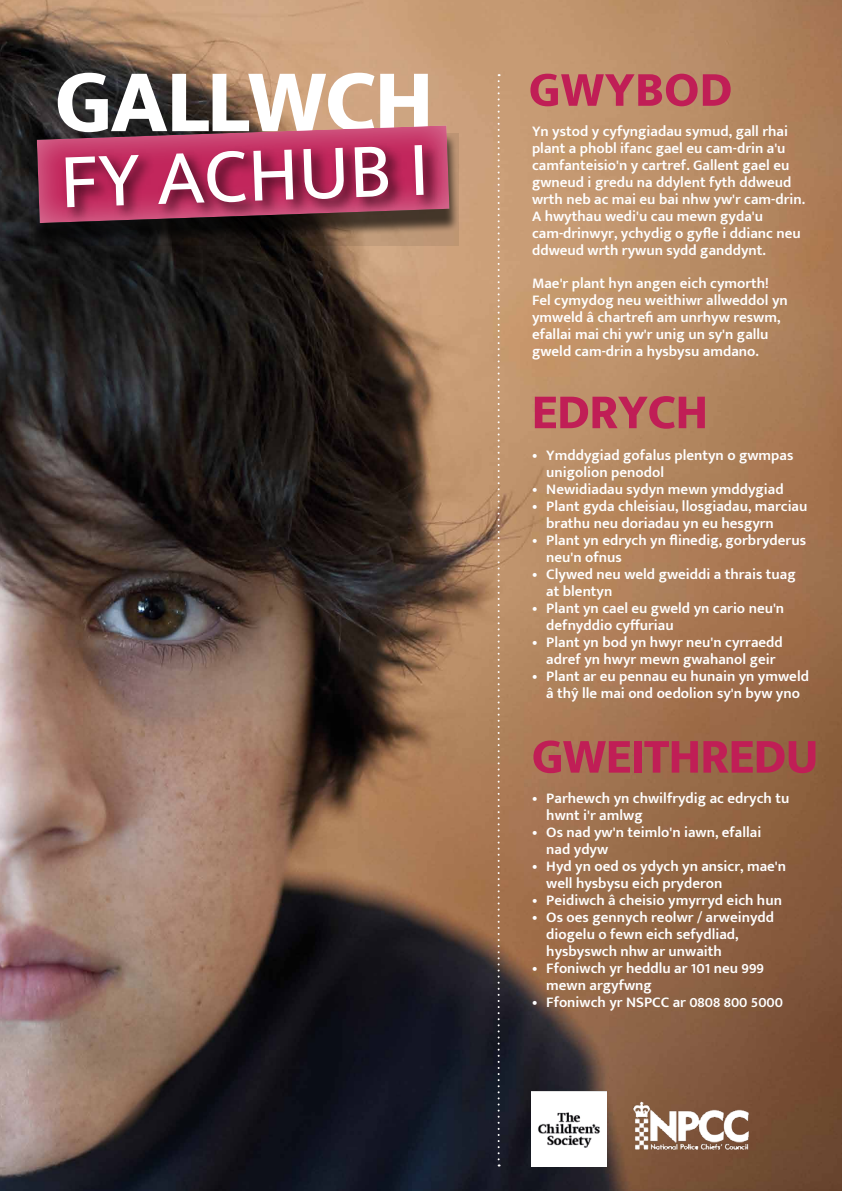
<style>
.page{position:relative;width:842px;height:1191px;background:#fff}
.page>*{position:absolute;margin:0;border:0;box-sizing:border-box;transform-origin:0 0}
.t1{font:800 91px "Mukta Mahee";letter-spacing:-.03em;color:#fff}
.t2{font:79px "Mukta Mahee";color:#fff}
.t3{font:800 50px "Mukta Mahee";letter-spacing:-.02em;color:#c01e56}
.t4{font:600 15px/17px "Mukta Mahee";color:#fff}
</style>
<div class="page">
<img style="left:0;top:0;width:842px;height:1191px">
<svg style="left:32px;top:133px;width:427px;height:113px"></svg>
<svg style="left:36px;top:125px;width:14px;height:99px"></svg>
<img style="left:50px;top:122px;width:407px;height:246px">
<svg style="left:498px;top:74px;width:2px;height:1092px;background:#b1957e"></svg>
<img style="left:531px;top:1091px;width:75px;height:75px">
<img style="left:629px;top:1091px;width:127px;height:75px">
<h1 class="t1" style="left:54px;top:46px;width:680px">GALLWCH <sup>GWYBOD</sup></h1>
<p class="t4" style="left:532px;top:123px;width:275px">Yn ystod y cyfyngiadau symud, gall rhai plant a phobl ifanc gael eu cam-drin a'u camfanteisio'n y cartref. Gallent gael eu gwneud i gredu na ddylent fyth ddweud wrth neb ac mai eu bai nhw yw'r cam-drin.<br>A hwythau wedi'u cau mewn gyda'u cam-drinwyr, ychydig o gyfle i ddianc neu ddweud wrth rywun sydd ganddynt.</p>
<h2 class="t2" style="left:58px;top:134px;width:371px;rotate:-2deg">FY ACHUB I</h2>
<p class="t4" style="left:532px;top:274px;width:257px">Mae'r plant hyn angen eich cymorth!<br>Fel cymydog neu weithiwr allweddol yn ymweld â chartrefi am unrhyw reswm, efallai mai chi yw'r unig un sy'n gallu gweld cam-drin a hysbysu amdano.</p>
<h3 class="t3" style="left:531px;top:382px;width:178px">EDRYCH</h3>
<p class="t4" style="left:546px;top:446px;width:249px;text-indent:-14px">• Ymddygiad gofalus plentyn o gwmpas unigolion penodol</p>
<p class="t4" style="left:532px;top:480px;width:253px">• Newidiadau sydyn mewn ymddygiad</p>
<p class="t4" style="left:546px;top:497px;width:263px;text-indent:-14px">• Plant gyda chleisiau, llosgiadau, marciau brathu neu doriadau yn eu hesgyrn</p>
<p class="t4" style="left:546px;top:531px;width:261px;text-indent:-14px">• Plant yn edrych yn flinedig, gorbryderus neu'n ofnus</p>
<p class="t4" style="left:546px;top:565px;width:251px;text-indent:-14px">• Clywed neu weld gweiddi a thrais tuag at blentyn</p>
<p class="t4" style="left:546px;top:599px;width:239px;text-indent:-14px">• Plant yn cael eu gweld yn cario neu'n defnyddio cyffuriau</p>
<p class="t4" style="left:532px;top:633px;width:252px;text-align:center">• Plant yn bod yn hwyr neu'n cyrraedd adref yn hwyr mewn gwahanol geir</p>
<p class="t4" style="left:532px;top:667px;width:278px;text-align:center">• Plant ar eu pennau eu hunain yn ymweld â thŷ lle mai ond oedolion sy'n byw yno</p>
<h3 class="t3" style="left:531px;top:726px;width:289px">GWEITHREDU</h3>
<p class="t4" style="left:546px;top:789px;width:245px;text-indent:-14px">• Parhewch yn chwilfrydig ac edrych tu hwnt i'r amlwg</p>
<p class="t4" style="left:546px;top:823px;width:217px;text-indent:-14px">• Os nad yw'n teimlo'n iawn, efallai nad ydyw</p>
<p class="t4" style="left:546px;top:857px;width:241px;text-indent:-14px">• Hyd yn oed os ydych yn ansicr, mae'n well hysbysu eich pryderon</p>
<p class="t4" style="left:532px;top:891px;width:251px">• Peidiwch â cheisio ymyrryd eich hun</p>
<p class="t4" style="left:546px;top:908px;width:229px;text-indent:-14px">• Os oes gennych reolwr / arweinydd diogelu o fewn eich sefydliad, hysbyswch nhw ar unwaith</p>
<p class="t4" style="left:546px;top:959px;width:219px;text-indent:-14px">• Ffoniwch yr heddlu ar 101 neu 999 mewn argyfwng</p>
<p class="t4" style="left:532px;top:993px;width:253px">• Ffoniwch yr NSPCC ar 0808 800 5000</p>
</div>
